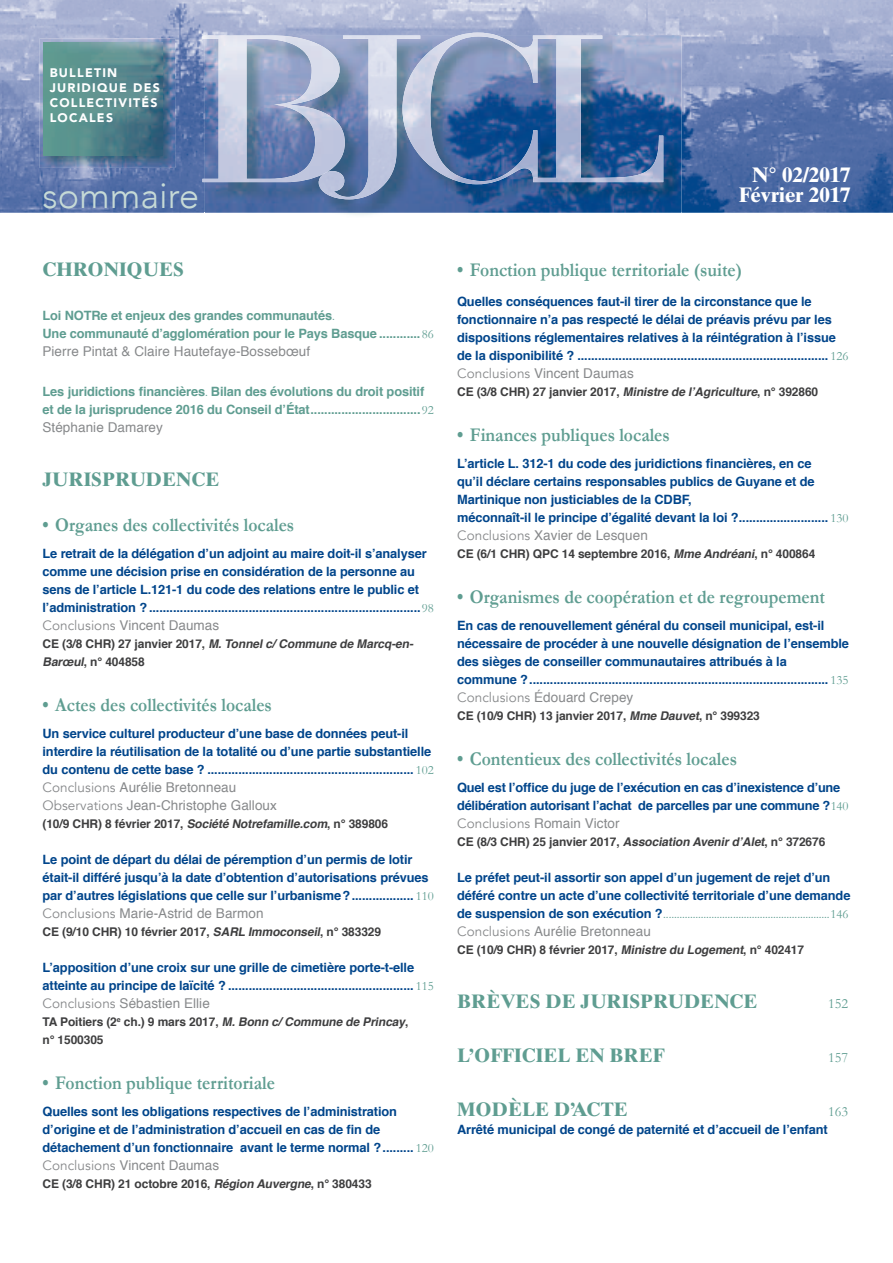
<style>
.page{position:relative;width:893px;height:1263px;background:#fff}
.page>*{position:absolute;margin:0;border:0;box-sizing:border-box;transform-origin:0 0}
.t1{font:300 36px "Avenir";color:#c6dad6}
.t2{font:700 21px/20.1px "Times Ten LT Std";color:#fff;text-align:right}
.t3{font:700 19.5px "Garamond";color:#5f9d91;scale:.9 1}
.t4{font:700 19.5px "Times Ten LT Std";color:#5f9d91}
.t5{font:14.25px "Garamond";color:#5f9d91}
.t6{font:13.5px/18px "Helvetica";letter-spacing:.005em;color:#87898b}
.t7{font:700 12.9px/18px "Helvetica";letter-spacing:-.01em;color:#01458b}
.t8{font:700 12.9px/18px "Helvetica";letter-spacing:-.01em;color:#5f9d91}
.t9{font:12.9px "Garamond";color:#5f9d91}
.t10{font:900 12.3px/14.9px "Avenir LT Std";letter-spacing:.1em;color:#fff}
.t11{font:700 12px/18px "Helvetica";letter-spacing:-.01em;color:#3e3e3f}
.t12{font:italic 700 12px/18px "Helvetica";color:#3e3e3f}
.s1{font-family:"Garamond";font-weight:400}
.s2{font-family:"Garamond";font-weight:400;color:#5f9d91}
.s3{font-family:"Avenir"}
.s4{font-style:normal}
.s5{font-style:italic}
.s6{font-family:"Helvetica";font-weight:700;color:#01458b}
</style>
<div class="page">
<img style="left:0;top:0;width:893px;height:213px">
<img style="left:40px;top:38px;width:135px;height:130px">
<img style="left:44px;top:42px;width:119px;height:114px">
<img style="left:205px;top:35px;width:477px;height:180px">
<img style="left:319px;top:36px;width:101px;height:163px">
<img style="left:402px;top:33px;width:135px;height:151px">
<img style="left:533px;top:36px;width:130px;height:146px">
<img style="left:202px;top:36px;width:143px;height:146px">
<p class="t10" style="left:50px;top:65px;width:112px">BULLETIN<br>JURIDIQUE DES<br>COLLECTIVITÉS<br>LOCALES</p>
<h1 class="t1" style="left:43px;top:175px;width:158px">sommaire</h1>
<h3 class="t4" style="left:43px;top:257px;width:143px">CHRONIQUES</h3>
<p class="t8" style="left:43px;top:307px;width:393px">Loi NOTRe et enjeux des grandes communautés<span class="s1">.<br></span>Une communauté d’agglomération pour le Pays Basque ............<span class="s1">86</span></p>
<p class="t6" style="left:43px;top:343px;width:269px">Pierre Pintat &amp; Claire Hautefaye-Bossebœuf</p>
<p class="t8" style="left:43px;top:383px;width:393px">Les juridictions financières<span class="s1">.</span> Bilan des évolutions du droit positif et de la jurisprudence 2016 du Conseil d’État ................................<span class="s1">92</span></p>
<p class="t6" style="left:43px;top:419px;width:122px">Stéphanie Damarey</p>
<h3 class="t4" style="left:43px;top:467px;width:179px">JURISPRUDENCE</h3>
<h3 class="t3" style="left:43px;top:513px;width:281px">• Organes des collectivités locales</h3>
<p class="t7" style="left:43px;top:545px;width:393px">Le retrait de la délégation d’un adjoint au maire doit-il s’analyser comme une décision prise en considération de la personne au sens de l’article L.121-1 du code des relations entre le public et l’administration ? ...............................................................................<span class="s2">98</span></p>
<p class="t6" style="left:43px;top:617px;width:178px"><span class="s3">Conclusions</span> Vincent Daumas</p>
<p class="t12" style="left:43px;top:635px;width:375px"><span class="s4">C E (3/8 C H R) 2 7 j a n v i e r 2 0 1 7 ,</span> M.Tonnelc/ CommunedeMarcq-en-<br>Barœul<span class="s4">, n° 404858</span></p>
<h3 class="t3" style="left:43px;top:693px;width:256px">• Actes des collectivités locales</h3>
<p class="t7" style="left:43px;top:725px;width:393px">Un service culturel producteur d’une base de données peut-il interdire la réutilisation de la totalité ou d’une partie substantielle du contenu de cette base ? ............................................................ <span class="s2">102</span></p>
<p class="t6" style="left:43px;top:779px;width:236px"><span class="s3">Conclusions</span> Aurélie Bretonneau<br><span class="s3">Observations</span> Jean-Christophe Galloux</p>
<p class="t11" style="left:43px;top:815px;width:347px">(10/9 CHR) 8 février 2017, <span class="s5">SociétéNotrefamille.com</span>, n° 389806</p>
<p class="t7" style="left:43px;top:851px;width:393px">Le point de départ du délai de péremption d’un permis de lotir était-il différé jusqu’à la date d’obtention d’autorisations prévues par d’autres législations que celle sur l’urbanisme ? .................. <span class="s2">110</span></p>
<p class="t6" style="left:43px;top:905px;width:223px"><span class="s3">Conclusions</span> Marie-Astrid de Barmon</p>
<p class="t11" style="left:43px;top:923px;width:340px">CE (9/10 CHR) 10 février 2017, <span class="s5">SARLImmoconseil</span>, n° 383329</p>
<p class="t7" style="left:43px;top:959px;width:393px">L’apposition d’une croix sur une grille de cimetière porte-t-elle atteinte au principe de laïcité ? ...................................................... <span class="s2">115</span></p>
<p class="t6" style="left:43px;top:995px;width:169px"><span class="s3">Conclusions</span> Sébastien Ellie</p>
<p class="t11" style="left:43px;top:1013px;width:368px">TA Poitiers (2<sup>e</sup> ch.) 9 mars 2017, <span class="s5">M.Bonn c/ CommunedePrincay</span>, n° 1500305</p>
<h3 class="t3" style="left:43px;top:1071px;width:260px">• Fonction publique territoriale</h3>
<p class="t7" style="left:43px;top:1103px;width:393px">Quelles sont les obligations respectives de l’administration d’origine et de l’administration d’accueil en cas de fin de détachement d’un fonctionnaire avant le terme normal ? ......... <span class="s2">120</span></p>
<p class="t6" style="left:43px;top:1157px;width:178px"><span class="s3">Conclusions</span> Vincent Daumas</p>
<p class="t11" style="left:43px;top:1175px;width:331px">CE (3/8 CHR) 21 octobre 2016, <span class="s5">Région Auvergne</span>, n° 380433</p>
<h2 class="t2" style="left:739px;top:165px;width:113px">N° 02/2017<br>Février 2017</h2>
<h3 class="t3" style="left:457px;top:258px;width:318px">• Fonction publique territoriale (suite)</h3>
<p class="t7" style="left:457px;top:293px;width:393px">Quelles conséquences faut-il tirer de la circonstance que le fonctionnaire n’a pas respecté le délai de préavis prévu par les dispositions réglementaires relatives à la réintégration à l’issue de la disponibilité ? ......................................................................... <span class="s2">126</span></p>
<p class="t6" style="left:457px;top:365px;width:178px"><span class="s3">Conclusions</span> Vincent Daumas</p>
<p class="t11" style="left:457px;top:383px;width:363px">CE (3/8 CHR) 27 janvier 2017, <span class="s5">Ministredel’Agriculture</span>, n° 392860</p>
<h3 class="t3" style="left:457px;top:423px;width:238px">• Finances publiques locales</h3>
<p class="t7" style="left:457px;top:455px;width:393px">L’article L. 312-1 du code des juridictions financières, en ce<br>qu’il déclare certains responsables publics de Guyane et de Martinique non justiciables de la CDBF,<br>méconnaît-il le principe d’égalité devant la loi ? .......................... <span class="s2">130</span></p>
<p class="t6" style="left:457px;top:527px;width:192px"><span class="s3">Conclusions</span> Xavier de Lesquen</p>
<p class="t11" style="left:457px;top:545px;width:360px">CE (6/1 CHR) QPC 14 septembre 2016, <span class="s5">MmeAndréani</span>, n° 400864</p>
<h3 class="t3" style="left:457px;top:585px;width:410px">• Organismes de coopération et de regroupement</h3>
<p class="t7" style="left:457px;top:617px;width:393px">En cas de renouvellement général du conseil municipal, est-il nécessaire de procéder à une nouvelle désignation de l’ensemble des sièges de conseiller communautaires attribués à la commune ? ....................................................................................... <span class="s2">135</span></p>
<p class="t6" style="left:457px;top:689px;width:178px"><span class="s3">Conclusions</span> Édouard Crepey</p>
<p class="t11" style="left:457px;top:707px;width:304px">CE (10/9 CHR) 13 janvier 2017, <span class="s5">MmeDauvet</span>, n° 399323</p>
<h3 class="t3" style="left:457px;top:747px;width:312px">• Contentieux des collectivités locales</h3>
<p class="t7" style="left:457px;top:779px;width:393px">Quel est l’office du juge de l’exécution en cas d’inexistence d’une délibération autorisant l’achat de parcelles par une commune ?<span class="s2">140</span></p>
<p class="t6" style="left:457px;top:815px;width:164px"><span class="s3">Conclusions</span> Romain Victor</p>
<p class="t11" style="left:457px;top:833px;width:370px">CE (8/3 CHR) 25 janvier 2017, <span class="s5">Association Avenird’Alet</span>, n° 372676</p>
<p class="t7" style="left:457px;top:869px;width:395px">Le préfet peut-il assortir son appel d’un jugement de rejet d’un déféré contre un acte d’une collectivité territoriale d’une demande</p>
<p class="t9" style="left:457px;top:906px;width:393px"><span class="s6">de suspension de son exécution ?</span> ..............................................................146</p>
<p class="t6" style="left:457px;top:923px;width:195px"><span class="s3">Conclusions</span> Aurélie Bretonneau</p>
<p class="t11" style="left:457px;top:941px;width:349px">CE (10/9 CHR) 8 février 2017, <span class="s5">Ministredu Logement</span>, n° 402417</p>
<h3 class="t4" style="left:457px;top:989px;width:302px">BRÈVES DE JURISPRUDENCE</h3>
<p class="t5" style="left:828px;top:995px;width:22px">152</p>
<h3 class="t4" style="left:457px;top:1043px;width:209px">L’OFFICIEL EN BREF</h3>
<p class="t5" style="left:828px;top:1049px;width:22px">157</p>
<h3 class="t4" style="left:457px;top:1097px;width:172px">MODÈLE D’ACTE</h3>
<p class="t5" style="left:828px;top:1103px;width:22px">163</p>
<p class="t7" style="left:457px;top:1121px;width:372px">Arrêté municipal de congé de paternité et d’accueil de l’enfant</p>
</div>
